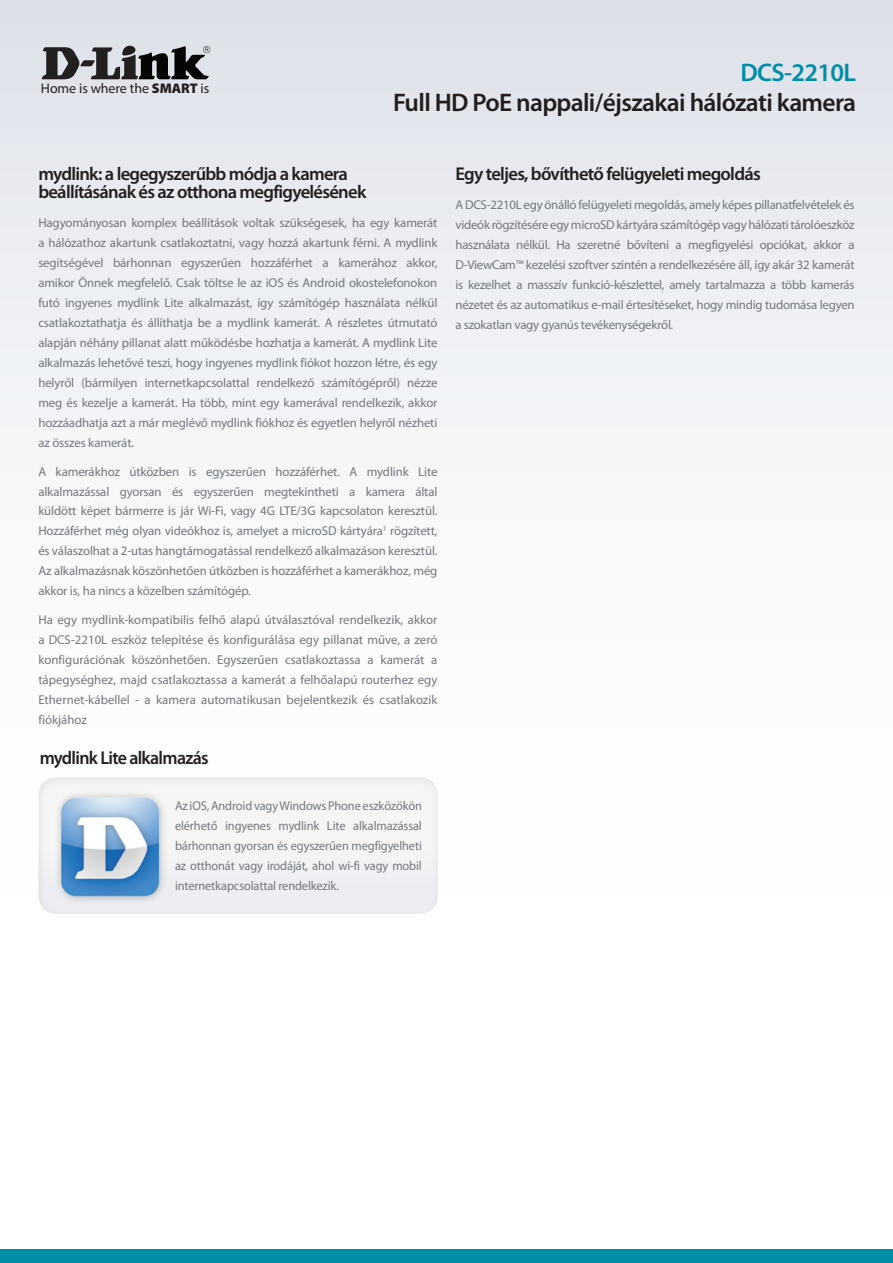
<style>
.page{position:relative;width:893px;height:1263px;background:#fff}
.page>*{position:absolute;margin:0;border:0;box-sizing:border-box;transform-origin:0 0}
.Product_Name__Conten{font:600 25.5px "Myriad Pro";letter-spacing:-.025em;color:#231f20}
.Product_Name__Conten-2{font:600 25.5px "Myriad Pro";letter-spacing:-.025em;color:#008da8}
.Description_Topic{font:600 18.6px/18px "Myriad Pro";letter-spacing:-.04em;color:#231f20}
.Description_Text{font:600 18.6px "Myriad Pro";letter-spacing:-.04em;color:#231f20}
.t1{font:13.95px "Myriad Pro";letter-spacing:-.005em;color:#231f20}
.Description_Text-2{font:12.9px/20px "Myriad Pro";letter-spacing:-.01em;color:#74787d;text-align:justify}
.s1{font-weight:900}
</style>
<div class="page">
<div style="left:0;top:0;width:893px;height:1084px;background:linear-gradient(to bottom,#e3e6ec,#fff)"></div>
<div style="left:0;top:1249px;width:893px;height:14px;background:#008da8"></div>
<svg style="left:42px;top:46px;width:168px;height:34px;background:#737376"></svg>
<div style="left:37px;top:776px;width:402px;height:139px;background:#f3f3f5"></div>
<div style="left:54px;top:790px;width:114px;height:114px;background:#eaecf0"></div>
<img style="left:54px;top:790px;width:112px;height:111px">
<p class="t1" style="left:41px;top:80px;width:170px">Home is where the <span class="s1">SMART</span> is</p>
<p class="Product_Name__Conten-2" style="left:740px;top:56px;width:117px">DCS-2210L</p>
<p class="Product_Name__Conten" style="left:393px;top:86px;width:464px">Full HD PoE nappali/éjszakai hálózati kamera</p>
<p class="Description_Topic" style="left:38px;top:165px;width:330px">mydlink: a legegyszerűbb módja a kamera beállításának és az otthona megfigyelésének</p>
<p class="Description_Text-2" style="left:38px;top:213px;width:401px">Hagyományosan komplex beállítások voltak szükségesek, ha egy kamerát a hálózathoz akartunk csatlakoztatni, vagy hozzá akartunk férni. A mydlink segítségével bárhonnan egyszerűen hozzáférhet a kamerához akkor, amikor Önnek megfelelő. Csak töltse le az iOS és Android okostelefonokon futó ingyenes mydlink Lite alkalmazást, így számítógép használata nélkül csatlakoztathatja és állíthatja be a mydlink kamerát. A részletes útmutató alapján néhány pillanat alatt működésbe hozhatja a kamerát. A mydlink Lite alkalmazás lehetővé teszi, hogy ingyenes mydlink fiókot hozzon létre, és egy helyről (bármilyen internetkapcsolattal rendelkező számítógépről) nézze meg és kezelje a kamerát. Ha több, mint egy kamerával rendelkezik, akkor hozzáadhatja azt a már meglévő mydlink fiókhoz és egyetlen helyről nézheti az összes kamerát.</p>
<p class="Description_Text-2" style="left:38px;top:461px;width:401px">A kamerákhoz útközben is egyszerűen hozzáférhet. A mydlink Lite alkalmazással gyorsan és egyszerűen megtekintheti a kamera által küldött képet bármerre is jár Wi-Fi, vagy 4G LTE/3G kapcsolaton keresztül.<br>Hozzáférhet még olyan videókhoz is, amelyet a microSD kártyára<sup>1</sup> rögzített, és válaszolhat a 2-utas hangtámogatással rendelkező alkalmazáson keresztül.<br>Az alkalmazásnak köszönhetően útközben is hozzáférhet a kamerákhoz, még akkor is, ha nincs a közelben számítógép.</p>
<p class="Description_Text-2" style="left:38px;top:610px;width:401px">Ha egy mydlink-kompatibilis felhő alapú útválasztóval rendelkezik, akkor a DCS-2210L eszköz telepítése és konfigurálása egy pillanat műve, a zeró konfigurációnak köszönhetően. Egyszerűen csatlakoztassa a kamerát a tápegységhez, majd csatlakoztassa a kamerát a felhőalapú routerhez egy Ethernet-kábellel - a kamera automatikusan bejelentkezik és csatlakozik fiókjához</p>
<p class="Description_Topic" style="left:40px;top:748px;width:170px">mydlink Lite alkalmazás</p>
<p class="Description_Text-2" style="left:175px;top:795px;width:248px">Az iOS, Android vagy Windows Phone eszközökön elérhető ingyenes mydlink Lite alkalmazással bárhonnan gyorsan és egyszerűen megfigyelheti az otthonát vagy irodáját, ahol wi-fi vagy mobil internetkapcsolattal rendelkezik.</p>
<p class="Description_Text" style="left:455px;top:162px;width:307px">Egy teljes, bővíthető felügyeleti megoldás</p>
<p class="Description_Text-2" style="left:455px;top:195px;width:401px">A DCS-2210L egy önálló felügyeleti megoldás, amely képes pillanatfelvételek és videók rögzítésére egy microSD kártyára számítógép vagy hálózati tárolóeszköz használata nélkül. Ha szeretné bővíteni a megfigyelési opciókat, akkor a D-ViewCam™ kezelési szoftver szintén a rendelkezésére áll, így akár 32 kamerát is kezelhet a masszív funkció-készlettel, amely tartalmazza a több kamerás nézetet és az automatikus e-mail értesítéseket, hogy mindig tudomása legyen a szokatlan vagy gyanús tevékenységekről.</p>
</div>
